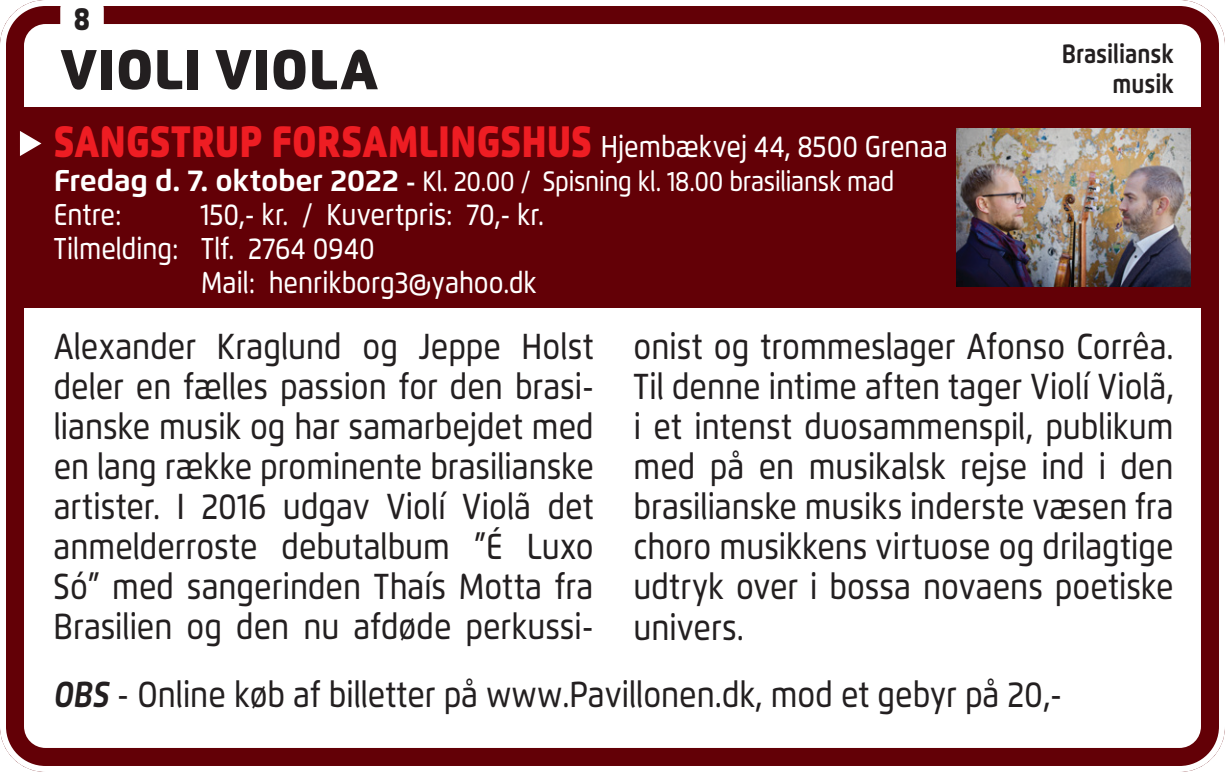
<style>
.page{position:relative;width:1225px;height:772px;background:#fff}
.page>*{position:absolute;margin:0;border:0;box-sizing:border-box;transform-origin:0 0}
.t1{font:900 56px "Flexo";color:#231f20}
.t2{font:900 44px "Flexo";color:#ee1d23;scale:.84 1}
.t3{font:500 36px/40px "Flexo";color:#231f20;text-align:justify;scale:.84 1}
.t4{font:900 32px "Flexo";color:#231f20;scale:.84 1}
.t5{font:500 30px "Flexo";color:#fff;scale:.84 1}
.t6{font:500 28px "Flexo";letter-spacing:-.01em;color:#fff;scale:.84 1}
.t7{font:700 26.4px/30px "Flexo";color:#231f20;text-align:right;scale:.84 1}
.s1{font-weight:500;font-size:30px;color:#fff}
.s2{font-weight:700;font-size:30px}
.s3{font-weight:700;font-size:26px}
.s4{font-weight:700;font-style:italic}
</style>
<div class="page">
<div style="left:0;top:0;width:1225px;height:771px;border:24px solid #630006;border-radius:33px"></div>
<div style="left:0;top:108px;width:1225px;height:200px;background:#630006"></div>
<div style="left:0;top:0;width:1225px;height:771px;border:6px solid #fff;border-radius:42px"></div>
<svg style="left:20px;top:131px;width:21px;height:25px"></svg>
<img style="left:956px;top:129px;width:234px;height:157px">
<svg style="left:60px;top:0;width:44px;height:25px"></svg>
<p class="t4" style="left:74px;top:-1px;width:21px">8</p>
<p class="t7" style="left:1061px;top:39px;width:135px">Brasiliansk musik</p>
<h1 class="t1" style="left:60px;top:35px;width:319px">VIOLI VIOLA</h1>
<p class="t2" style="left:54px;top:114px;width:1066px">SANGSTRUP FORSAMLINGSHUS <span class="s1">Hjembækvej 44, 8500 Grenaa</span></p>
<p class="t6" style="left:54px;top:164px;width:1002px"><span class="s2">Fredag d. 7. oktober 2022</span> <span class="s3">-</span> Kl. 20.00 / Spisning kl. 18.00 brasiliansk mad</p>
<p class="t5" style="left:54px;top:196px;width:82px">Entre:</p>
<p class="t5" style="left:200px;top:196px;width:410px">150,- kr. / Kuvertpris: 70,- kr.</p>
<p class="t5" style="left:54px;top:230px;width:384px">Tilmelding: Tlf. 2764 0940</p>
<p class="t5" style="left:201px;top:264px;width:401px">Mail: henrikborg3@yahoo.dk</p>
<p class="t3" style="left:54px;top:326px;width:645px">Alexander Kraglund og Jeppe Holst deler en fælles passion for den brasi&shy;lianske musik og har samarbejdet med en lang række prominente brasilianske artister. I 2016 udgav Violí Violã det anmelderroste debutalbum ”É Luxo Só” med sangerinden Thaís Motta fra Brasilien og den nu afdøde perkussi-</p>
<p class="t3" style="left:633px;top:326px;width:644px">onist og trommeslager Afonso Corrêa.<br>Til denne intime aften tager Violí Violã, i et intenst duosammenspil, publikum med på en musikalsk rejse ind i den brasilianske musiks inderste væsen fra choro musikkens virtuose og drilagtige udtryk over i bossa novaens poetiske univers.</p>
<p class="t3" style="left:54px;top:673px;width:1202px"><span class="s4">OBS</span> - Online køb af billetter på www.Pavillonen.dk, mod et gebyr på 20,-</p>
</div>
